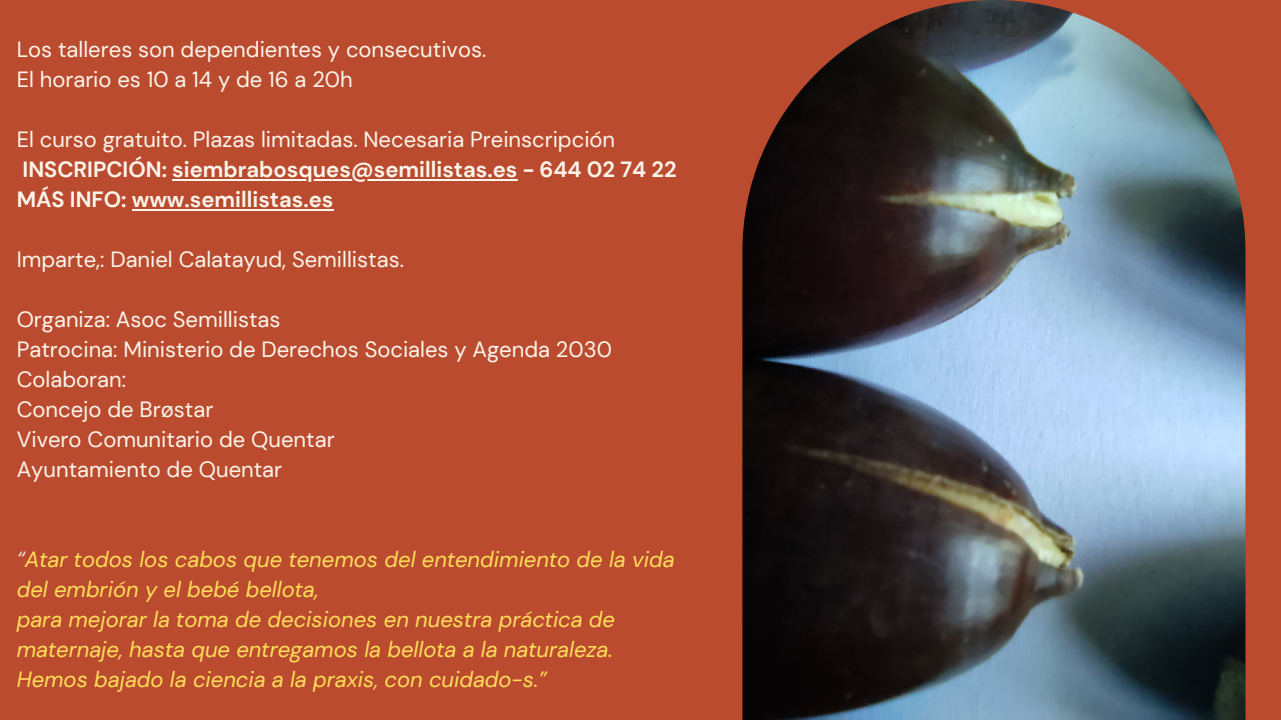
<style>
.page{position:relative;width:1281px;height:720px;background:#ba4b2f}
.page>*{position:absolute;margin:0;border:0;box-sizing:border-box;transform-origin:0 0}
.t1{font:22px/30px "DM Sans";color:#fcf5eb}
.t2{font:italic 22px/30px "DM Sans";color:#ffde59}
.t3{font:700 22px/30px "DM Sans";color:#fcf5eb}
.s1{color:#e6e1e0}
</style>
<div class="page">
<img style="left:742px;top:0;width:503px;height:720px">
<hr style="left:172px;top:179px;width:345px;height:2px;background:#fcf5eb">
<hr style="left:132px;top:209px;width:201px;height:2px;background:#fcf5eb">
<p class="t1" style="left:17px;top:34px;width:471px">Los talleres son dependientes y consecutivos.<br>El horario es 10 a 14 y de 16 a 20h</p>
<p class="t1" style="left:17px;top:124px;width:600px">El curso gratuito. Plazas limitadas. Necesaria Preinscripción</p>
<p class="t3" style="left:17px;top:154px;width:661px">INSCRIPCIÓN: siembrabosques@semillistas.es - 644 02 74 22<br>MÁS INFO: www.semillistas.es</p>
<p class="t1" style="left:17px;top:244px;width:389px">Imparte,: Daniel Calatayud, Semillistas.</p>
<p class="t1" style="left:17px;top:304px;width:597px">Organiza: Asoc Semillistas<br>Patrocina: Ministerio de Derechos Sociales y Agenda 2030<br>Colaboran:<br>Concejo de Brøstar<br>Vivero Comunitario de Quentar<br>Ayuntamiento de Quentar</p>
<p class="t2" style="left:17px;top:544px;width:659px"><span class="s1">“</span>Atar todos los cabos que tenemos del entendimiento de la vida del embrión y el bebé bellota,<br>para mejorar la toma de decisiones en nuestra práctica de maternaje, hasta que entregamos la bellota a la naturaleza.<br>Hemos bajado la ciencia a la praxis, con cuidado-s.”</p>
</div>
